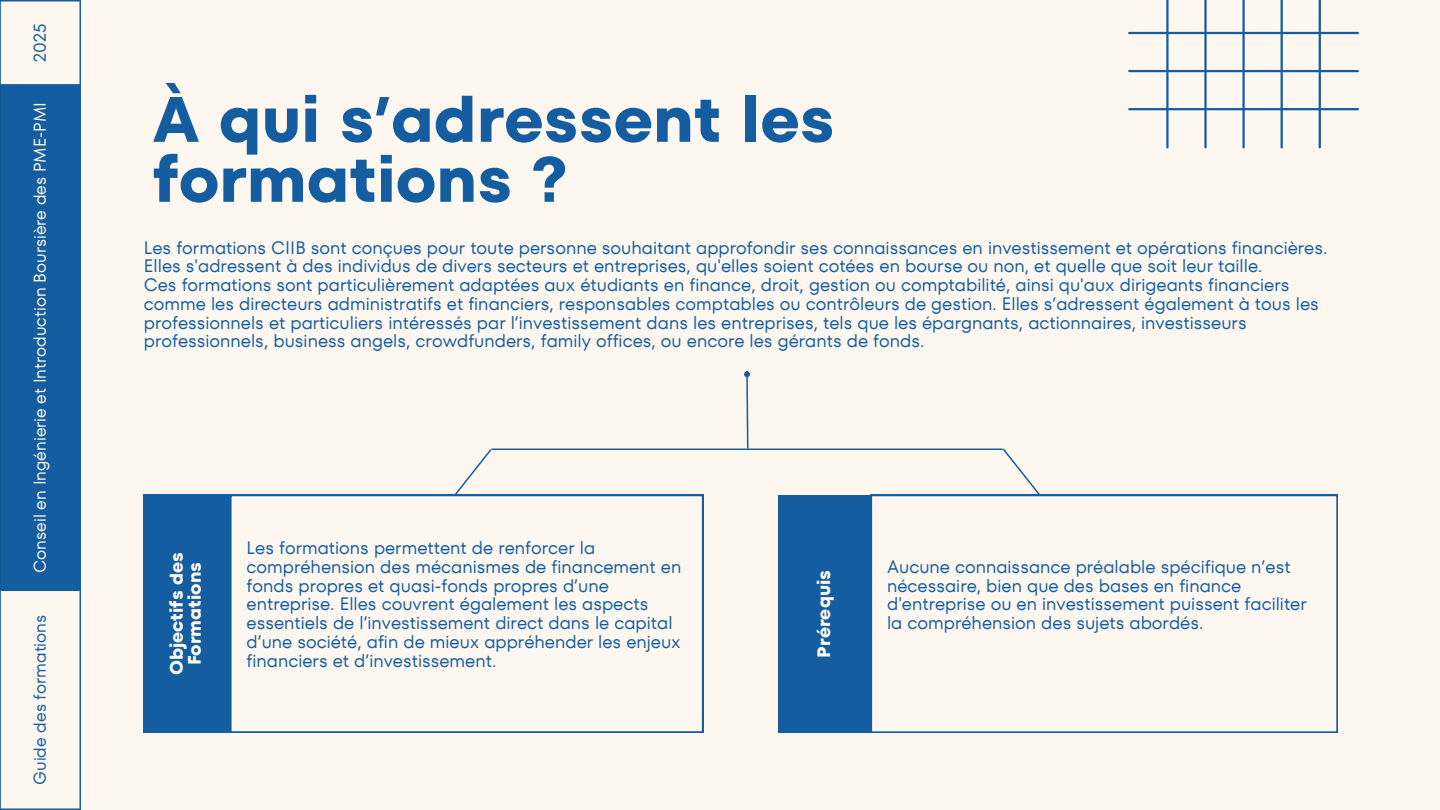
<style>
.page{position:relative;width:1440px;height:810px;background:#fdf7f0}
.page>*{position:absolute;margin:0;border:0;box-sizing:border-box;transform-origin:0 0}
.t1{font:700 64px/60px "TT Fors";color:#145da0}
.t2{font:18px/18.8px "TT Fors";color:#145da0}
.t3{font:700 18px/18px "TT Fors";color:#fdf7f0;text-align:center}
.t4{font:17px "TT Fors";color:#fdf7f0}
.t5{font:17px "TT Fors";color:#145da0}
</style>
<div class="page">
<div style="left:0;top:85px;width:80px;height:505px;background:#145da0"></div>
<hr style="left:1px;top:808px;width:79px;height:2px;background:#145da0">
<hr style="left:1px;top:589px;width:79px;height:2px;background:#145da0">
<hr style="left:1px;top:84px;width:79px;height:2px;background:#145da0">
<hr style="left:1px;top:0;width:79px;height:2px;background:#145da0">
<hr style="left:0;top:0;width:1px;height:810px;background:#145da0">
<hr style="left:80px;top:0;width:1px;height:810px;background:#145da0">
<svg style="left:1128px;top:0;width:231px;height:148px"></svg>
<hr style="left:491px;top:449px;width:512px;height:1px;background:#145da0">
<svg style="left:453px;top:448px;width:40px;height:47px"></svg>
<svg style="left:1001px;top:448px;width:41px;height:47px"></svg>
<svg style="left:744px;top:371px;width:6px;height:78px"></svg>
<svg style="left:230px;top:495px;width:473px;height:238px"></svg>
<div style="left:144px;top:495px;width:86px;height:238px;background:#145da0"></div>
<svg style="left:871px;top:495px;width:467px;height:238px"></svg>
<div style="left:778px;top:495px;width:93px;height:238px;background:#145da0"></div>
<p class="t5" style="left:28px;top:62px;width:40px;rotate:-90deg">2025</p>
<p class="t4" style="left:28px;top:573px;width:472px;rotate:-90deg">Conseil en Ingénierie et Introduction Boursière des PME-PMI</p>
<p class="t5" style="left:28px;top:785px;width:172px;rotate:-90deg">Guide des formations</p>
<h1 class="t1" style="left:153px;top:89px;width:684px">À qui s’adressent les formations ?</h1>
<p class="t2" style="left:144px;top:238px;width:1185px">Les formations CIIB sont conçues pour toute personne souhaitant approfondir ses connaissances en investissement et opérations financières.<br>Elles s'adressent à des individus de divers secteurs et entreprises, qu'elles soient cotées en bourse ou non, et quelle que soit leur taille.</p>
<p class="t2" style="left:144px;top:276px;width:1177px">Ces formations sont particulièrement adaptées aux étudiants en finance, droit, gestion ou comptabilité, ainsi qu'aux dirigeants financiers comme les directeurs administratifs et financiers, responsables comptables ou contrôleurs de gestion. Elles s’adressent également à tous les professionnels et particuliers intéressés par l’investissement dans les entreprises, tels que les épargnants, actionnaires, investisseurs professionnels, business angels, crowdfunders, family offices, ou encore les gérants de fonds.</p>
<p class="t2" style="left:247px;top:538px;width:436px">Les formations permettent de renforcer la compréhension des mécanismes de financement en fonds propres et quasi-fonds propres d’une entreprise. Elles couvrent également les aspects essentiels de l’investissement direct dans le capital d’une société, afin de mieux appréhender les enjeux financiers et d’investissement.</p>
<p class="t3" style="left:168px;top:675px;width:125px;rotate:-90deg">Objectifs des<br>Formations</p>
<p class="t2" style="left:887px;top:557px;width:421px">Aucune connaissance préalable spécifique n’est nécessaire, bien que des bases en finance d'entreprise ou en investissement puissent faciliter la compréhension des sujets abordés.</p>
<p class="t3" style="left:815px;top:658px;width:89px;rotate:-90deg">Prérequis</p>
</div>
